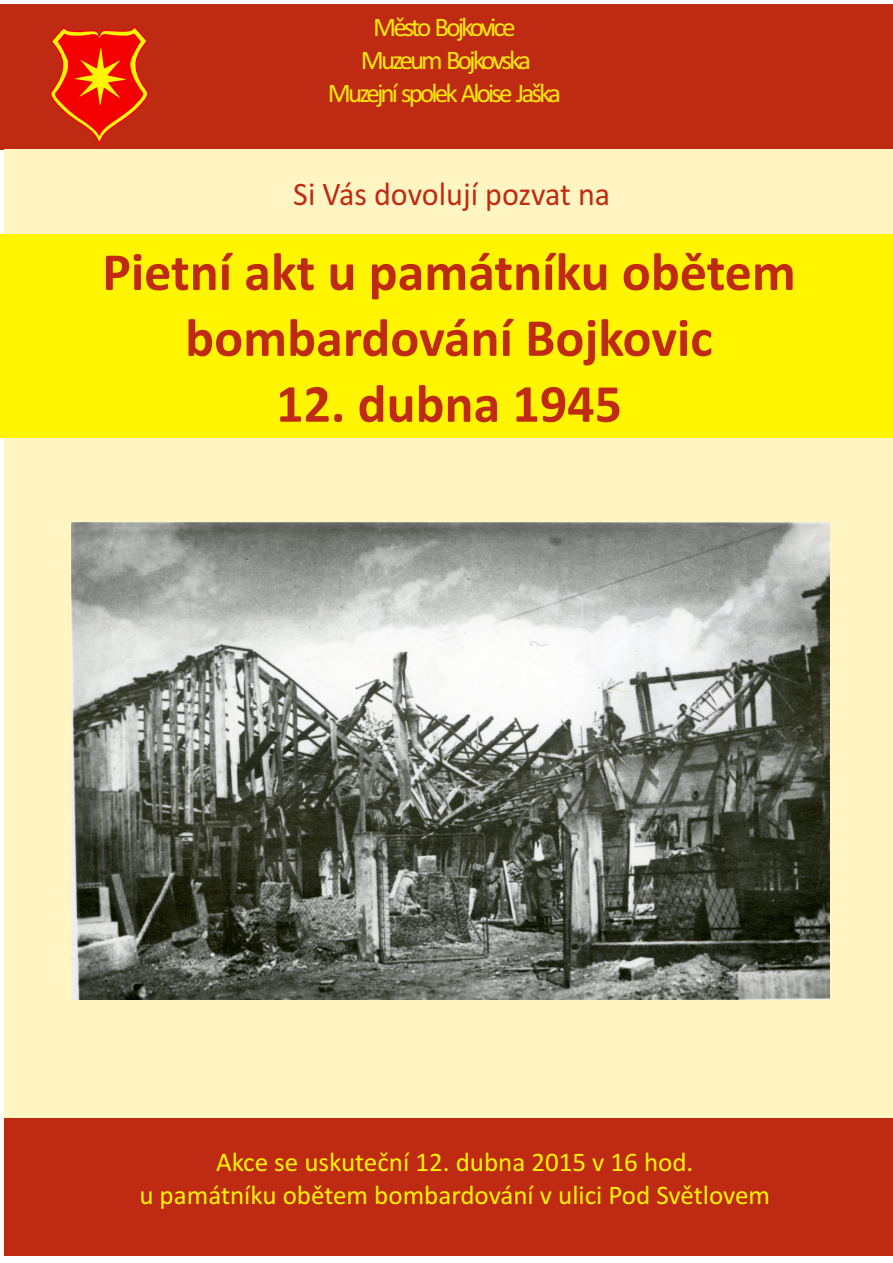
<style>
.page{position:relative;width:893px;height:1263px;background:#fff}
.page>*{position:absolute;margin:0;border:0;box-sizing:border-box;transform-origin:0 0}
.t1{font:700 54px/65.8px "Calibri";color:#bf2b12;text-align:center}
.t2{font:33.15px "Calibri";color:#bf2b12}
.t3{font:27px/33px "Calibri";color:#fff500;text-align:center}
.t4{font:27px/33px "Calibri";letter-spacing:-.11em;color:#fce80a;text-align:center}
</style>
<div class="page">
<div style="left:0;top:4px;width:893px;height:146px;background:#bf2b12"></div>
<svg style="left:50px;top:26px;width:99px;height:119px"></svg>
<div style="left:4px;top:150px;width:889px;height:969px;background:#fff5c2"></div>
<div style="left:0;top:235px;width:893px;height:203px;background:#fff500"></div>
<div style="left:4px;top:1119px;width:888px;height:137px;background:#bf2b12"></div>
<img style="left:71px;top:522px;width:758px;height:478px">
<p class="t4" style="left:328px;top:13px;width:235px">Město Bojkovice<br>Muzeum Bojkovska<br>Muzejní spolek Aloise Jaška</p>
<p class="t2" style="left:293px;top:180px;width:318px">Si Vás dovolují pozvat na</p>
<h1 class="t1" style="left:102px;top:243px;width:695px">Pietní akt u památníku obětem bombardování Bojkovic</h1>
<h1 class="t1" style="left:276px;top:375px;width:347px">12. dubna 1945</h1>
<p class="t3" style="left:139px;top:1148px;width:632px">Akce se uskuteční 12. dubna 2015 v 16 hod.<br>u památníku obětem bombardování v ulici Pod Světlovem</p>
</div>
